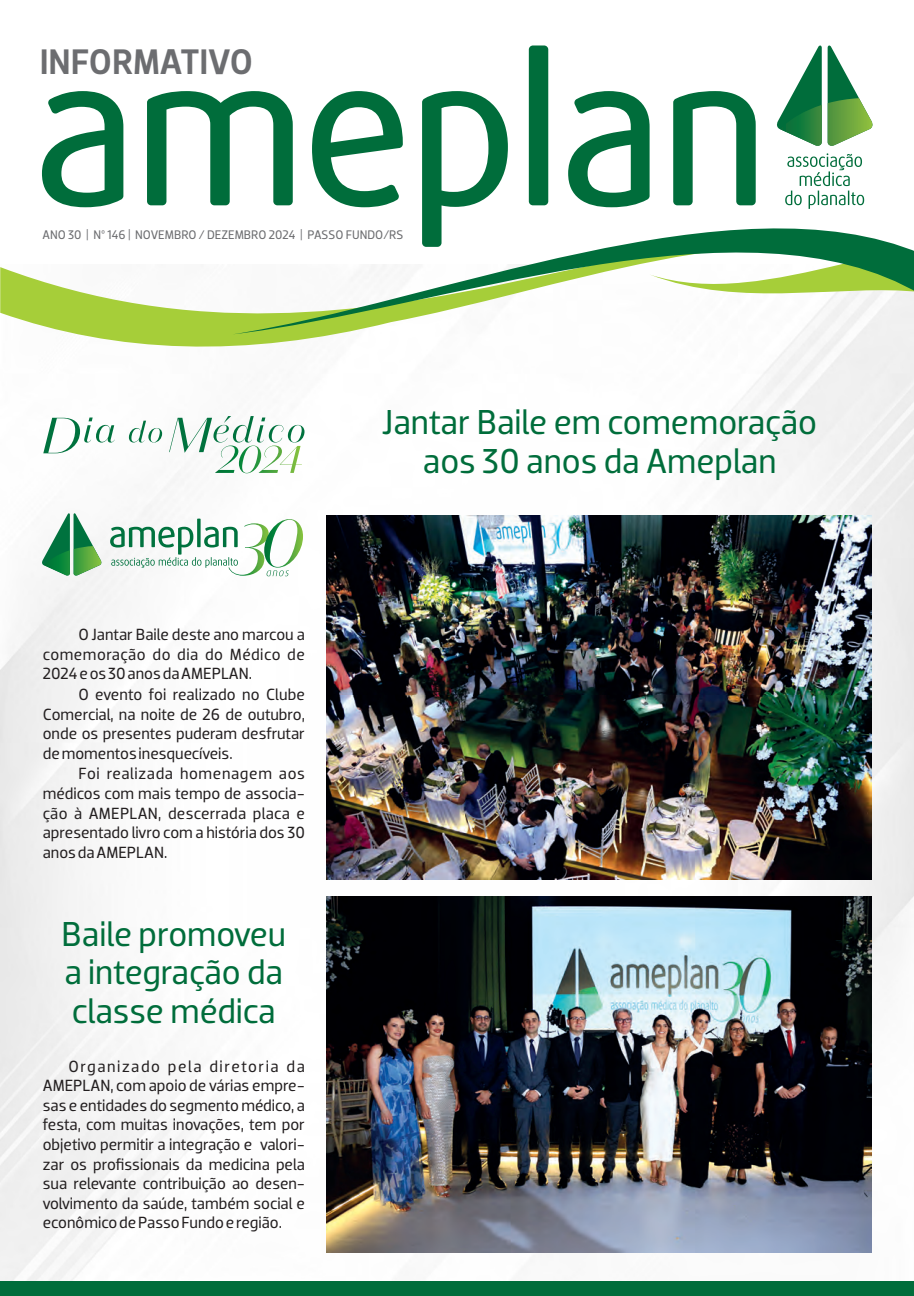
<style>
.page{position:relative;width:914px;height:1296px;background:#fff}
.page>*{position:absolute;margin:0;border:0;box-sizing:border-box;transform-origin:0 0}
.t1{font:500 36.15px "Dobra";color:#6c6d70}
.t2{font:35.25px/38.4px "Dobra";color:#006d3b;text-align:center}
.t3{font:16.5px/19.6px "Dobra";color:#231f20;text-align:justify}
.t4{font:12.75px "Dobra";color:#6c6d70}
</style>
<div class="page">
<img style="left:0;top:334px;width:914px;height:947px">
<img style="left:326px;top:896px;width:545px;height:356px">
<img style="left:326px;top:516px;width:545px;height:363px">
<svg style="left:777px;top:45px;width:96px;height:101px"></svg>
<svg style="left:43px;top:45px;width:712px;height:117px"></svg>
<svg style="left:787px;top:153px;width:75px;height:9px"></svg>
<svg style="left:0;top:162px;width:911px;height:250px"></svg>
<svg style="left:232px;top:175px;width:682px;height:159px"></svg>
<div style="left:0;top:1281px;width:914px;height:15px;background:#006d3b"></div>
<svg style="left:43px;top:418px;width:72px;height:35px"></svg>
<svg style="left:129px;top:421px;width:33px;height:22px"></svg>
<svg style="left:169px;top:416px;width:135px;height:57px"></svg>
<svg style="left:41px;top:513px;width:61px;height:63px"></svg>
<svg style="left:110px;top:519px;width:193px;height:57px"></svg>
<h1 class="t1" style="left:40px;top:48px;width:215px">INFORMATIVO</h1>
<p class="t4" style="left:43px;top:230px;width:90px">ANO 30 | Nº 14 |</p>
<p class="t4" style="left:119px;top:230px;width:286px">6 NOVEMBRO DEZEMBRO 2024 | PASSO FUNDO/RS</p>
<p class="t4" style="left:199px;top:230px;width:7px">/</p>
<p class="t3" style="left:43px;top:626px;width:264px;text-indent:36px">O Jantar Baile deste ano marcou a comemoração do dia do Médico de 2024eos30anosdaAMEPLAN.</p>
<p class="t3" style="left:43px;top:686px;width:264px;text-indent:36px">O evento foi realizado no Clube Comercial, na noite de 26 de outubro, onde os presentes puderam desfrutar demomentosinesquecíveis.</p>
<p class="t3" style="left:43px;top:766px;width:264px;text-indent:36px">Foi realizada homenagem aos médicos com mais tempo de associa&shy;ção à AMEPLAN, descerrada placa e apresentado livro com a história dos 30 anosdaAMEPLAN.</p>
<h2 class="t2" style="left:62px;top:918px;width:226px;text-align:justify">Baile promoveu a integração da classe médica</h2>
<p class="t3" style="left:43px;top:1058px;width:264px;text-indent:26px">Organizado pela diretoria da AMEPLAN, com apoio de várias empre&shy;sas e entidades do segmento médico, a festa, com muitas inovações, tem por objetivo permitir a integração e valori&shy;zar os profissionais da medicina pela sua relevante contribuição ao desen&shy;volvimento da saúde, também social e econômicodePassoFundoeregião.</p>
<h2 class="t2" style="left:382px;top:407px;width:436px">Jantar Baile em comemoração aos 30 anos da Ameplan</h2>
</div>
